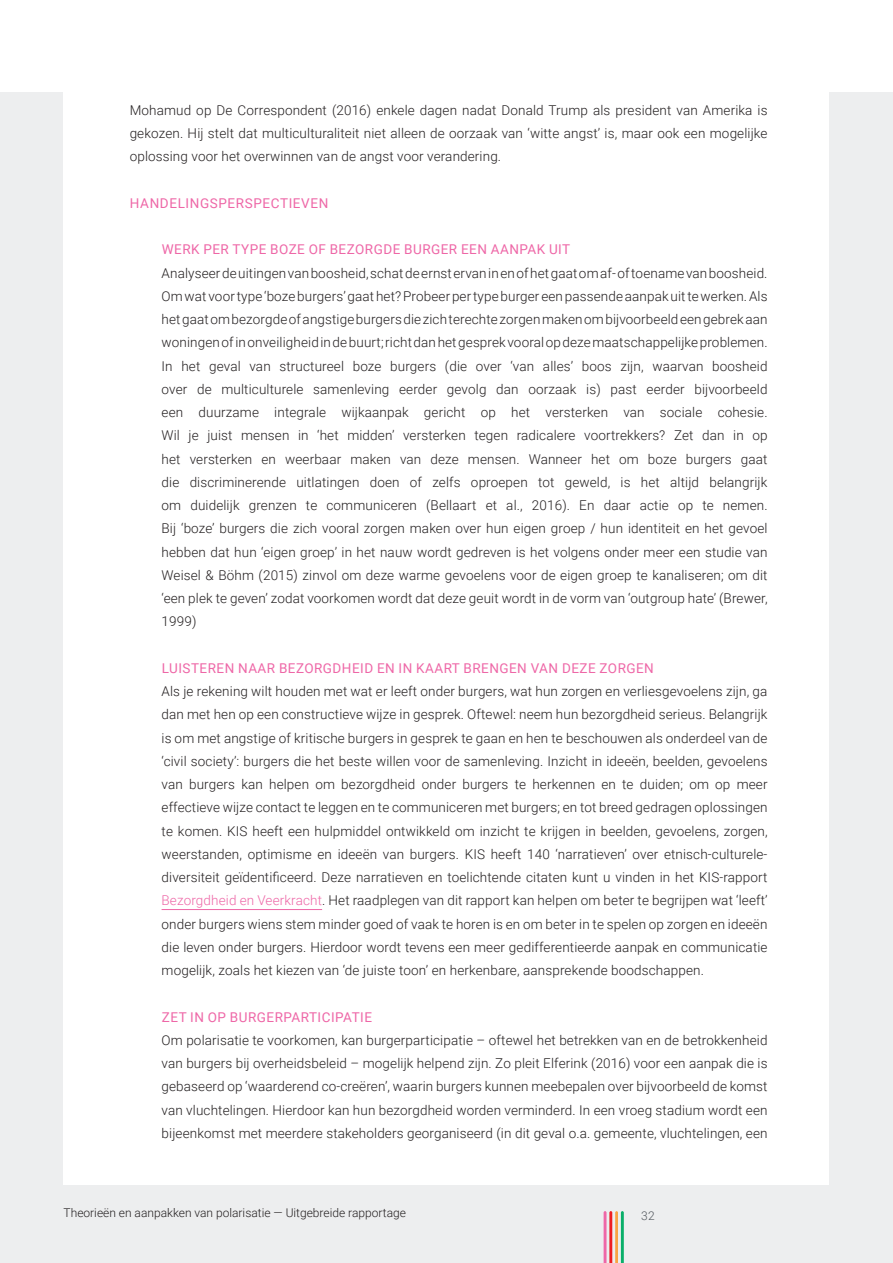
<style>
.page{position:relative;width:893px;height:1263px;background:#fff}
.page>*{position:absolute;margin:0;border:0;box-sizing:border-box;transform-origin:0 0}
.t1{font:300 13.5px/23.2px "Roboto";letter-spacing:.01em;color:#231f20;text-align:justify}
.t2{font:13.5px "Roboto";letter-spacing:.035em;color:#ee67a7}
.t3{font:300 12px "Roboto";color:#231f20}
.t4{font:300 12px "Roboto";color:#52575d}
.s1{color:#ee67a7}
</style>
<div class="page">
<div style="left:0;top:92px;width:893px;height:1171px;background:#edeeef"></div>
<div style="left:64px;top:53px;width:765px;height:1131px;background:#fff"></div>
<svg style="left:604px;top:1211px;width:20px;height:52px"></svg>
<hr style="left:162px;top:909px;width:160px;height:1px;background:#ee67a7">
<p class="t1" style="left:130px;top:98px;width:639px">Mohamud op De Correspondent (2016) enkele dagen nadat Donald Trump als president van Amerika is gekozen. Hij stelt dat multiculturaliteit niet alleen de oorzaak van ‘witte angst’ is, maar ook een mogelijke oplossing voor het overwinnen van de angst voor verandering.</p>
<p class="t2" style="left:130px;top:194px;width:200px">HANDELINGSPERSPECTIEVEN</p>
<p class="t2" style="left:162px;top:240px;width:410px">WERK PER TYPE BOZE OF BEZORGDE BURGER EEN AANPAK UIT</p>
<p class="t1" style="left:162px;top:261px;width:607px">Analyseer de uitingen van boosheid, schat de ernst ervan in en of het gaat om af- of toename van boosheid.<br>Om wat voor type ‘boze burgers’ gaat het? Probeer per type burger een passende aanpak uit te werken. Als het gaat om bezorgde of angstige burgers die zich terechte zorgen maken om bijvoorbeeld een gebrek aan woningen of in onveiligheid in de buurt; richt dan het gesprek vooral op deze maatschappelijke problemen.<br>In het geval van structureel boze burgers (die over ‘van alles’ boos zijn, waarvan boosheid over de multiculturele samenleving eerder gevolg dan oorzaak is) past eerder bijvoorbeeld een duurzame integrale wijkaanpak gericht op het versterken van sociale cohesie.<br>Wil je juist mensen in ‘het midden’ versterken tegen radicalere voortrekkers? Zet dan in op het versterken en weerbaar maken van deze mensen. Wanneer het om boze burgers gaat die discriminerende uitlatingen doen of zelfs oproepen tot geweld, is het altijd belangrijk om duidelijk grenzen te communiceren (Bellaart et al., 2016). En daar actie op te nemen.<br>Bij ‘boze’ burgers die zich vooral zorgen maken over hun eigen groep / hun identiteit en het gevoel hebben dat hun ‘eigen groep’ in het nauw wordt gedreven is het volgens onder meer een studie van Weisel &amp; Böhm (2015) zinvol om deze warme gevoelens voor de eigen groep te kanaliseren; om dit ‘een plek te geven’ zodat voorkomen wordt dat deze geuit wordt in de vorm van ‘outgroup hate’ (Brewer, 1999)</p>
<p class="t2" style="left:162px;top:658px;width:494px">LUISTEREN NAAR BEZORGDHEID EN IN KAART BRENGEN VAN DEZE ZORGEN</p>
<p class="t1" style="left:162px;top:679px;width:607px">Als je rekening wilt houden met wat er leeft onder burgers, wat hun zorgen en verliesgevoelens zijn, ga dan met hen op een constructieve wijze in gesprek. Oftewel: neem hun bezorgdheid serieus. Belangrijk is om met angstige of kritische burgers in gesprek te gaan en hen te beschouwen als onderdeel van de ‘civil society’: burgers die het beste willen voor de samenleving. Inzicht in ideeën, beelden, gevoelens van burgers kan helpen om bezorgdheid onder burgers te herkennen en te duiden; om op meer effectieve wijze contact te leggen en te communiceren met burgers; en tot breed gedragen oplossingen te komen. KIS heeft een hulpmiddel ontwikkeld om inzicht te krijgen in beelden, gevoelens, zorgen, weerstanden, optimisme en ideeën van burgers. KIS heeft 140 ‘narratieven’ over etnisch-culturele&shy;diversiteit geïdentificeerd. Deze narratieven en toelichtende citaten kunt u vinden in het KIS-rapport <span class="s1">Bezorgdheid en Veerkracht</span>. Het raadplegen van dit rapport kan helpen om beter te begrijpen wat ‘leeft’ onder burgers wiens stem minder goed of vaak te horen is en om beter in te spelen op zorgen en ideeën die leven onder burgers. Hierdoor wordt tevens een meer gedifferentieerde aanpak en communicatie mogelijk, zoals het kiezen van ‘de juiste toon’ en herkenbare, aansprekende boodschappen.</p>
<p class="t2" style="left:162px;top:1007px;width:212px">ZET IN OP BURGERPARTICIPATIE</p>
<p class="t1" style="left:162px;top:1028px;width:607px">Om polarisatie te voorkomen, kan burgerparticipatie – oftewel het betrekken van en de betrokkenheid van burgers bij overheidsbeleid – mogelijk helpend zijn. Zo pleit Elferink (2016) voor een aanpak die is gebaseerd op ‘waarderend co-creëren’, waarin burgers kunnen meebepalen over bijvoorbeeld de komst van vluchtelingen. Hierdoor kan hun bezorgdheid worden verminderd. In een vroeg stadium wordt een bijeenkomst met meerdere stakeholders georganiseerd (in dit geval o.a. gemeente, vluchtelingen, een</p>
<p class="t3" style="left:64px;top:1204px;width:344px">Theorieën en aanpakken van polarisatie — Uitgebreide rapportage</p>
<p class="t4" style="left:641px;top:1207px;width:15px">32</p>
</div>
